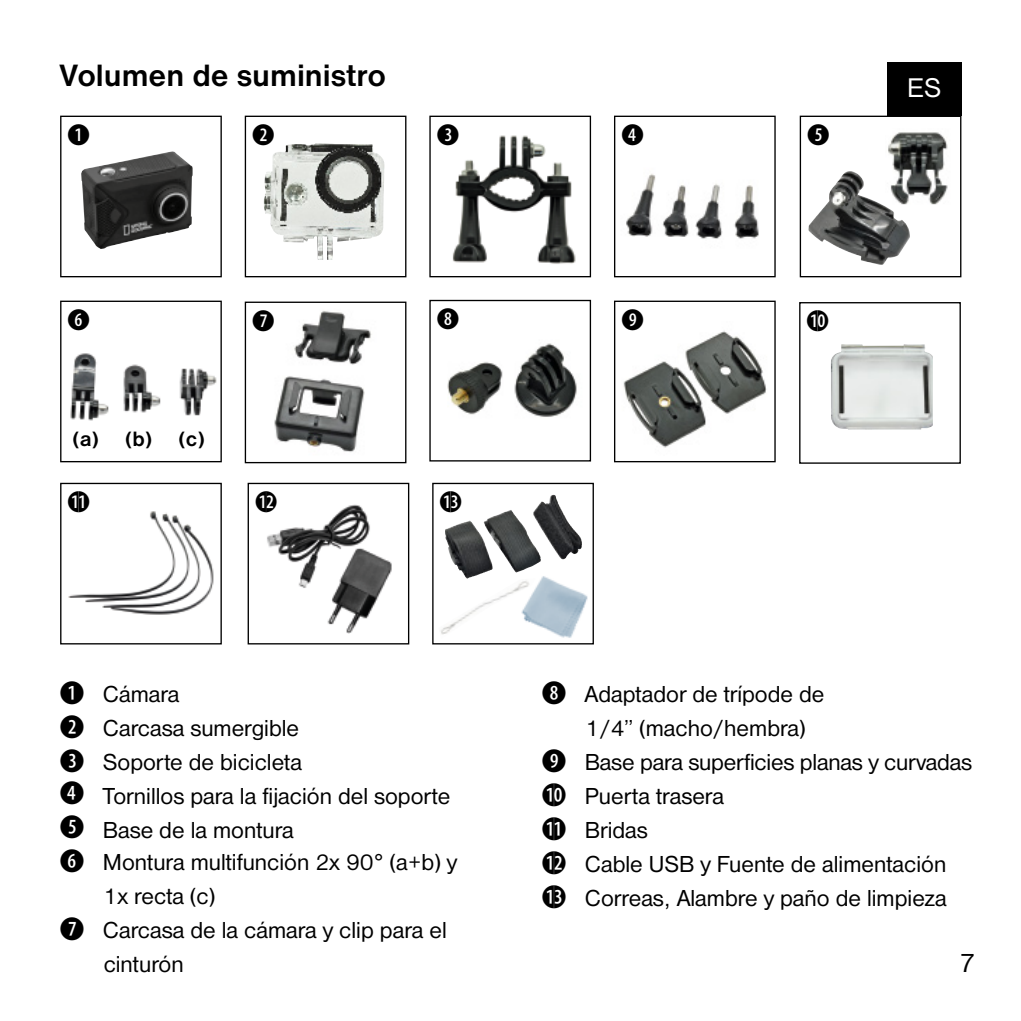
<style>
.page{position:relative;width:1021px;height:1021px;background:#fff}
.page>*{position:absolute;margin:0;border:0;box-sizing:border-box;transform-origin:0 0}
.t1{font:700 32px "Nimbus San D";color:#000}
.t2{font:29.2px "Combi Numerals Solid";color:#000}
.t3{font:28px "Nimbus San D";color:#fff}
.t4{font:28px "Nimbus San DCE";color:#000}
.t5{font:24px/34px "Nimbus San D";color:#000}
.t6{font:700 21.6px "Nimbus San D";color:#000}
.s1{font-family:"Combi Numerals Solid";font-size:32px}
</style>
<div class="page">
<div style="left:887px;top:62px;width:74px;height:54px;background:#000"></div>
<img style="left:267px;top:504px;width:125px;height:129px">
<img style="left:274px;top:311px;width:98px;height:141px">
<div style="left:245px;top:301px;width:161px;height:162px;border:1px solid #000"></div>
<img style="left:68px;top:511px;width:146px;height:104px">
<div style="left:60px;top:483px;width:162px;height:161px;border:1px solid #000"></div>
<img style="left:623px;top:331px;width:144px;height:117px">
<div style="left:614px;top:300px;width:161px;height:162px;border:1px solid #000"></div>
<div style="left:799px;top:302px;width:161px;height:162px;border:1px solid #000"></div>
<img style="left:831px;top:344px;width:101px;height:85px">
<img style="left:81px;top:151px;width:112px;height:98px">
<div style="left:60px;top:116px;width:162px;height:161px;border:1px solid #000"></div>
<img style="left:263px;top:143px;width:121px;height:117px">
<div style="left:245px;top:116px;width:161px;height:161px;border:1px solid #000"></div>
<img style="left:70px;top:353px;width:147px;height:68px">
<div style="left:60px;top:300px;width:162px;height:162px;border:1px solid #000"></div>
<div style="left:432px;top:483px;width:162px;height:161px;border:1px solid #000"></div>
<img style="left:535px;top:576px;width:53px;height:62px">
<img style="left:445px;top:495px;width:137px;height:77px">
<img style="left:441px;top:578px;width:94px;height:57px">
<img style="left:452px;top:135px;width:124px;height:129px">
<div style="left:429px;top:116px;width:162px;height:161px;border:1px solid #000"></div>
<img style="left:626px;top:174px;width:133px;height:65px">
<div style="left:614px;top:116px;width:161px;height:161px;border:1px solid #000"></div>
<div style="left:799px;top:116px;width:162px;height:161px;border:1px solid #000"></div>
<img style="left:888px;top:132px;width:60px;height:73px">
<img style="left:808px;top:171px;width:102px;height:94px">
<img style="left:447px;top:343px;width:130px;height:74px">
<div style="left:429px;top:300px;width:162px;height:161px;border:1px solid #000"></div>
<div style="left:247px;top:483px;width:162px;height:161px;border:1px solid #000"></div>
<h1 class="t1" style="left:60px;top:58px;width:328px">Volumen de suministro</h1>
<p class="t2" style="left:67px;top:118px;width:25px">b</p>
<p class="t2" style="left:252px;top:118px;width:25px">c</p>
<p class="t2" style="left:436px;top:118px;width:25px">d</p>
<p class="t2" style="left:621px;top:118px;width:25px">E</p>
<p class="t2" style="left:806px;top:118px;width:25px">F</p>
<p class="t2" style="left:67px;top:303px;width:25px">G</p>
<p class="t6" style="left:72px;top:426px;width:134px">(a) (b) (c)</p>
<p class="t2" style="left:252px;top:303px;width:25px">H</p>
<p class="t2" style="left:436px;top:302px;width:25px">I</p>
<p class="t2" style="left:621px;top:303px;width:25px">J</p>
<p class="t2" style="left:806px;top:304px;width:25px">1)</p>
<p class="t2" style="left:67px;top:485px;width:25px">1!</p>
<p class="t2" style="left:255px;top:485px;width:25px">1@</p>
<p class="t2" style="left:439px;top:485px;width:25px">1#</p>
<p class="t3" style="left:907px;top:72px;width:35px">ES</p>
<p class="t5" style="left:60px;top:677px;width:121px"><span class="s1">b</span> Cámara</p>
<p class="t5" style="left:60px;top:711px;width:241px"><span class="s1">c</span> Carcasa sumergible</p>
<p class="t5" style="left:60px;top:745px;width:244px"><span class="s1">d</span> Soporte de bicicleta</p>
<p class="t5" style="left:60px;top:778px;width:392px"><span class="s1">E</span> Tornillos para la fijación del soporte</p>
<p class="t5" style="left:60px;top:812px;width:236px"><span class="s1">F</span> Base de la montura</p>
<p class="t5" style="left:60px;top:844px;width:399px"><span class="s1">G</span> Montura multifunción 2x 90° (a+b) y</p>
<p class="t5" style="left:104px;top:879px;width:113px">1x recta (c)</p>
<p class="t5" style="left:60px;top:912px;width:389px"><span class="s1">H</span> Carcasa de la cámara y clip para el</p>
<p class="t5" style="left:104px;top:947px;width:81px">cinturón</p>
<p class="t5" style="left:541px;top:677px;width:284px"><span class="s1">I</span> Adaptador de trípode de</p>
<p class="t5" style="left:585px;top:711px;width:221px">1/4” (macho/hembra)</p>
<p class="t5" style="left:541px;top:745px;width:432px"><span class="s1">J</span> Base para superficies planas y curvadas</p>
<p class="t5" style="left:541px;top:779px;width:406px"><span class="s1">1)</span> Puerta trasera<br><span class="s1">1!</span> Bridas<br><span class="s1">1@</span> Cable USB y Fuente de alimentación<br><span class="s1">1#</span> Correas, Alambre y paño de limpieza</p>
<p class="t4" style="left:959px;top:947px;width:18px">7</p>
</div>
